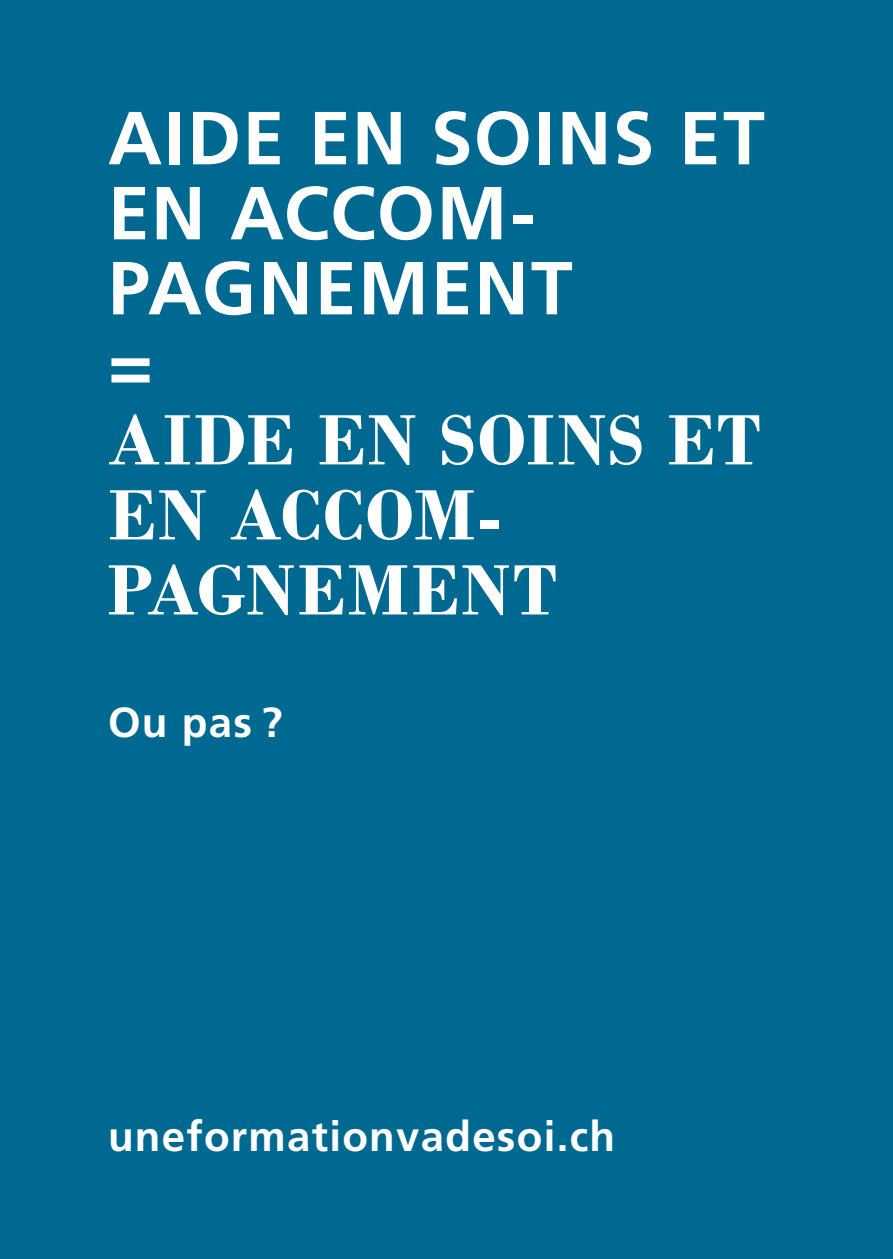
<style>
.page{position:relative;width:893px;height:1259px;background:#006991}
.page>*{position:absolute;margin:0;border:0;box-sizing:border-box;transform-origin:0 0}
.t1{font:700 75px/75px "Frutiger LT Std";letter-spacing:.02em;color:#fff}
.t2{font:700 75px/75px "Bodoni";letter-spacing:.025em;color:#fff}
.t3{font:700 42px "Frutiger LT Std";letter-spacing:.03em;color:#fff}
</style>
<div class="page">
<p class="t1" style="left:108px;top:101px;width:658px">AIDE EN SOINS ET<br>EN ACCOM-<br>PAGNEMENT<br>=</p>
<p class="t2" style="left:108px;top:402px;width:655px">AIDE EN SOINS ET<br>EN ACCOM-<br>PAGNEMENT</p>
<p class="t3" style="left:108px;top:698px;width:176px">Ou pas ?</p>
<p class="t3" style="left:108px;top:1111px;width:509px">uneformationvadesoi.ch</p>
</div>
